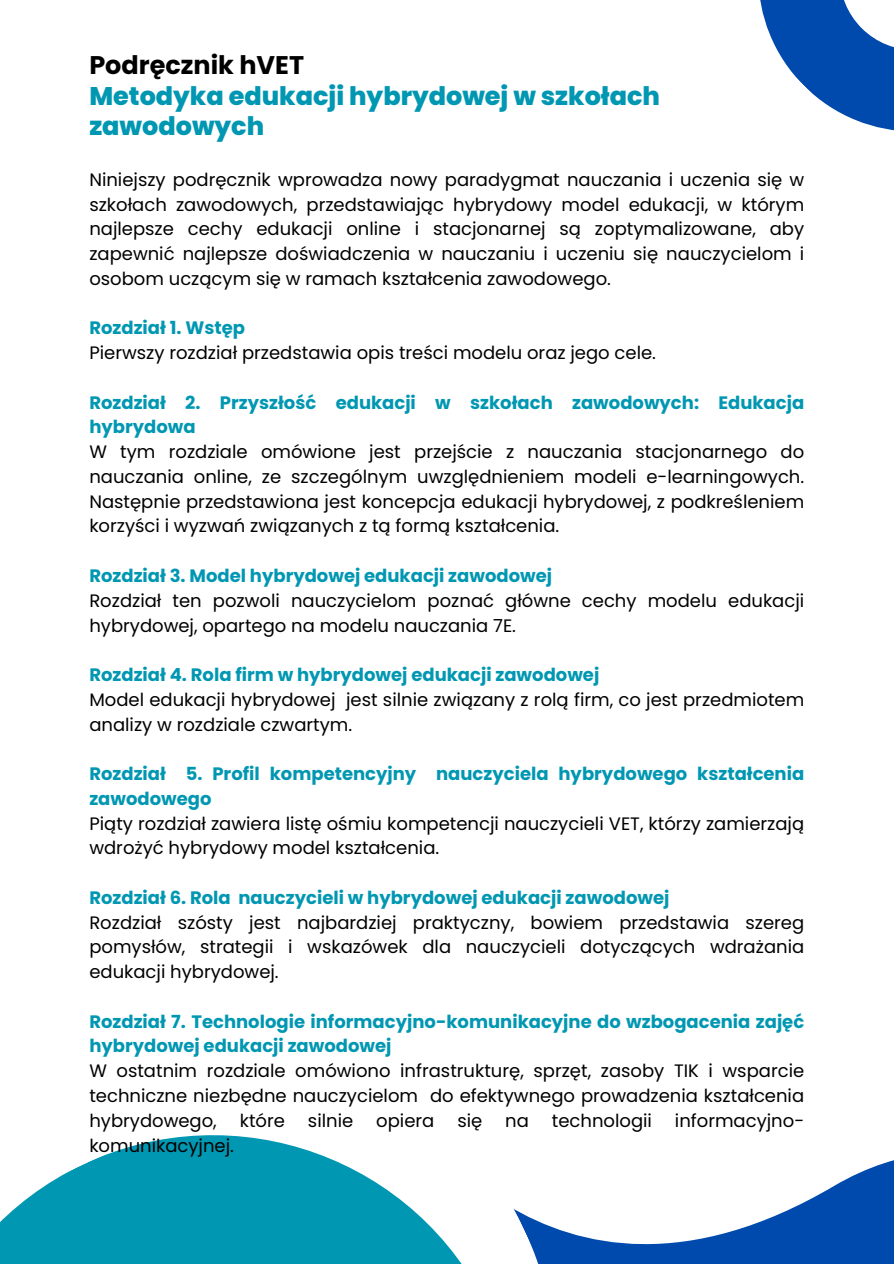
<style>
.page{position:relative;width:894px;height:1264px;background:#fff}
.page>*{position:absolute;margin:0;border:0;box-sizing:border-box;transform-origin:0 0}
.t1{font:800 25.5px/30.3px "Poppins";color:#0097b2}
.t2{font:700 25.5px "Poppins";color:#000}
.t3{font:18px/24.8px "Poppins";color:#000;text-align:justify}
.t4{font:700 18px/24.8px "Poppins";color:#0097b2}
</style>
<div class="page">
<svg style="left:670px;top:1160px;width:223px;height:103px;fill:#004aad"></svg>
<svg style="left:559px;top:1229px;width:111px;height:34px;fill:#004aad"></svg>
<svg style="left:0;top:1135px;width:559px;height:128px;fill:#0097b2"></svg>
<svg style="left:760px;top:0;width:133px;height:130px"></svg>
<h1 class="t2" style="left:89px;top:47px;width:216px">Podręcznik hVET</h1>
<h1 class="t1" style="left:89px;top:80px;width:572px">Metodyka edukacji hybrydowej w szkołach zawodowych</h1>
<p class="t3" style="left:89px;top:167px;width:716px">Niniejszy podręcznik wprowadza nowy paradygmat nauczania i uczenia się w szkołach zawodowych, przedstawiając hybrydowy model edukacji, w którym najlepsze cechy edukacji online i stacjonarnej są zoptymalizowane, aby zapewnić najlepsze doświadczenia w nauczaniu i uczeniu się nauczycielom i osobom uczącym się w ramach kształcenia zawodowego.</p>
<p class="t4" style="left:89px;top:316px;width:157px">Rozdział 1. Wstęp</p>
<p class="t3" style="left:89px;top:340px;width:568px">Pierwszy rozdział przedstawia opis treści modelu oraz jego cele.</p>
<p class="t4" style="left:89px;top:390px;width:716px">Rozdział 2. Przyszłość edukacji w szkołach zawodowych: Edukacja hybrydowa</p>
<p class="t3" style="left:89px;top:439px;width:716px">W tym rozdziale omówione jest przejście z nauczania stacjonarnego do nauczania online, ze szczególnym uwzględnieniem modeli e-learningowych.<br>Następnie przedstawiona jest koncepcja edukacji hybrydowej, z podkreśleniem korzyści i wyzwań związanych z tą formą kształcenia.</p>
<p class="t4" style="left:89px;top:563px;width:464px">Rozdział 3. Model hybrydowej edukacji zawodowej</p>
<p class="t3" style="left:89px;top:588px;width:716px">Rozdział ten pozwoli nauczycielom poznać główne cechy modelu edukacji hybrydowej, opartego na modelu nauczania 7E.</p>
<p class="t4" style="left:89px;top:662px;width:511px">Rozdział 4. Rola firm w hybrydowej edukacji zawodowej</p>
<p class="t3" style="left:89px;top:687px;width:716px">Model edukacji hybrydowej jest silnie związany z rolą firm, co jest przedmiotem analizy w rozdziale czwartym.</p>
<p class="t4" style="left:89px;top:761px;width:716px">Rozdział 5. Profil kompetencyjny nauczyciela hybrydowego kształcenia zawodowego</p>
<p class="t3" style="left:89px;top:811px;width:716px">Piąty rozdział zawiera listę ośmiu kompetencji nauczycieli VET, którzy zamierzają wdrożyć hybrydowy model kształcenia.</p>
<p class="t4" style="left:89px;top:885px;width:581px">Rozdział 6. Rola nauczycieli w hybrydowej edukacji zawodowej</p>
<p class="t3" style="left:89px;top:910px;width:716px">Rozdział szósty jest najbardziej praktyczny, bowiem przedstawia szereg pomysłów, strategii i wskazówek dla nauczycieli dotyczących wdrażania edukacji hybrydowej.</p>
<p class="t4" style="left:89px;top:1009px;width:716px">Rozdział 7. Technologie informacyjno-komunikacyjne do wzbogacenia zajęć hybrydowej edukacji zawodowej</p>
<p class="t3" style="left:89px;top:1058px;width:716px">W ostatnim rozdziale omówiono infrastrukturę, sprzęt, zasoby TIK i wsparcie techniczne niezbędne nauczycielom do efektywnego prowadzenia kształcenia hybrydowego,</p>
<p class="t3" style="left:240px;top:1108px;width:47px">które</p>
<p class="t3" style="left:308px;top:1108px;width:47px">silnie</p>
<p class="t3" style="left:376px;top:1108px;width:60px">opiera</p>
<p class="t3" style="left:457px;top:1108px;width:26px">się</p>
<p class="t3" style="left:505px;top:1108px;width:25px">na</p>
<p class="t3" style="left:551px;top:1108px;width:102px">technologii</p>
<p class="t3" style="left:674px;top:1108px;width:131px">informacyjno-</p>
<p class="t3" style="left:89px;top:1132px;width:146px">komunikacyjnej.</p>
</div>
